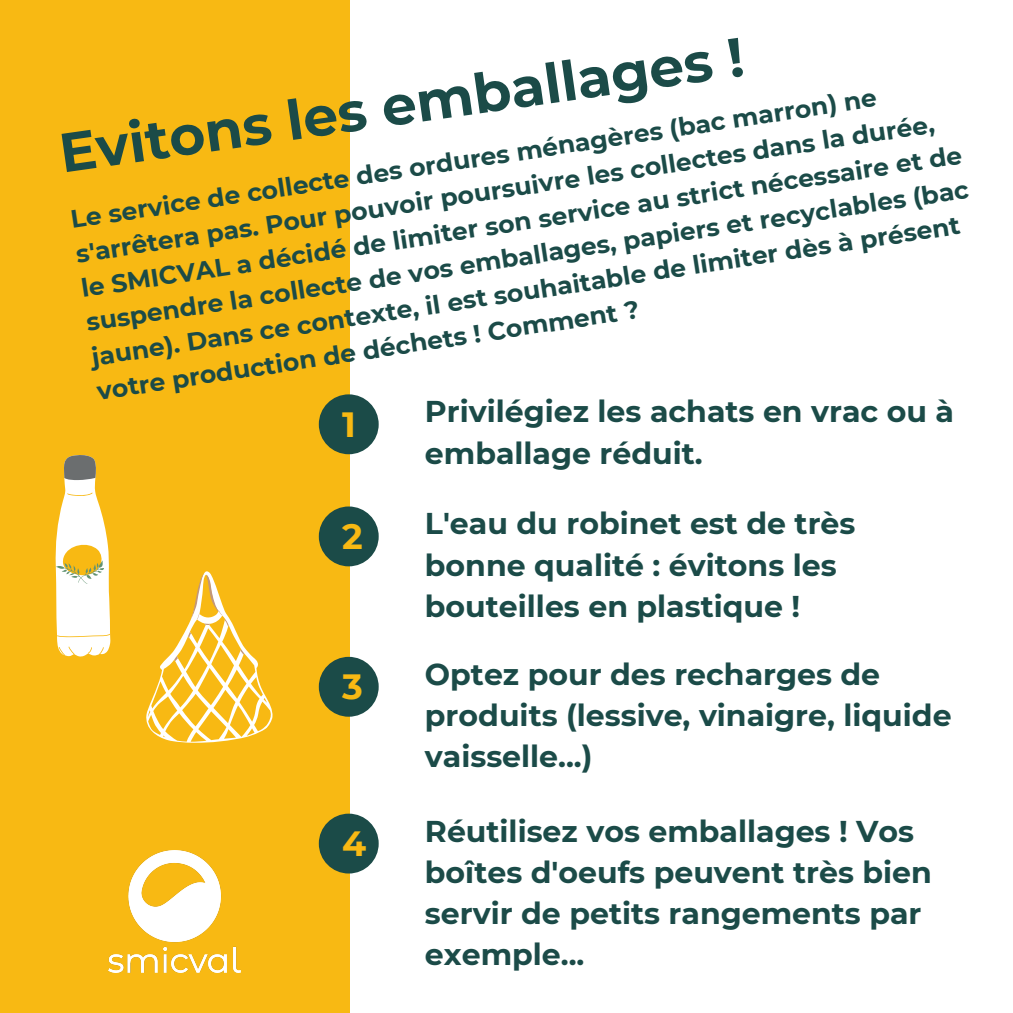
<style>
.page{position:relative;width:1013px;height:1013px;background:#fff}
.page>*{position:absolute;margin:0;border:0;box-sizing:border-box;transform-origin:0 0}
.t1{font:700 55px "Montserrat";color:#1b4b48}
.t2{font:700 35px "Montserrat";color:#f8b913}
.t3{font:700 30px/41.2px "Montserrat";color:#1b4b48}
.t4{font:700 25px/34.5px "Montserrat";color:#1b4b48}
</style>
<div class="page">
<div style="left:0;top:0;width:349px;height:1012px;background:#f8b913"></div>
<img style="left:109px;top:850px;width:131px;height:122px">
<div style="left:319px;top:394px;width:60px;height:60px;background:#1b4b48;border-radius:50%"></div>
<div style="left:319px;top:506px;width:60px;height:60px;background:#1b4b48;border-radius:50%"></div>
<div style="left:319px;top:657px;width:60px;height:59px;background:#1b4b48;border-radius:50%"></div>
<div style="left:319px;top:813px;width:60px;height:60px;background:#1b4b48;border-radius:50%"></div>
<svg style="left:146px;top:571px;width:127px;height:171px"></svg>
<svg style="left:55px;top:455px;width:55px;height:201px"></svg>
<h1 class="t1" style="left:55px;top:119px;width:692px;rotate:-8deg">Evitons les emballages !</h1>
<p class="t4" style="left:68px;top:205px;width:894px;rotate:-9deg">Le service de collecte des ordures ménagères (bac marron) ne s'arrêtera pas. Pour pouvoir poursuivre les collectes dans la durée, le SMICVAL a décidé de limiter son service au strict nécessaire et de suspendre la collecte de vos emballages, papiers et recyclables (bac jaune). Dans ce contexte, il est souhaitable de limiter dès à présent votre production de déchets ! Comment ?</p>
<h2 class="t2" style="left:342px;top:402px;width:15px">1</h2>
<p class="t3" style="left:425px;top:391px;width:530px">Privilégiez les achats en vrac ou à emballage réduit.</p>
<h2 class="t2" style="left:342px;top:514px;width:22px">2</h2>
<h2 class="t2" style="left:342px;top:665px;width:22px">3</h2>
<h2 class="t2" style="left:342px;top:821px;width:26px">4</h2>
<p class="t3" style="left:425px;top:503px;width:432px">L'eau du robinet est de très bonne qualité : évitons les bouteilles en plastique !</p>
<p class="t3" style="left:425px;top:653px;width:528px">Optez pour des recharges de produits (lessive, vinaigre, liquide vaisselle...)</p>
<p class="t3" style="left:425px;top:810px;width:508px">Réutilisez vos emballages ! Vos boîtes d'oeufs peuvent très bien servir de petits rangements par exemple...</p>
</div>
